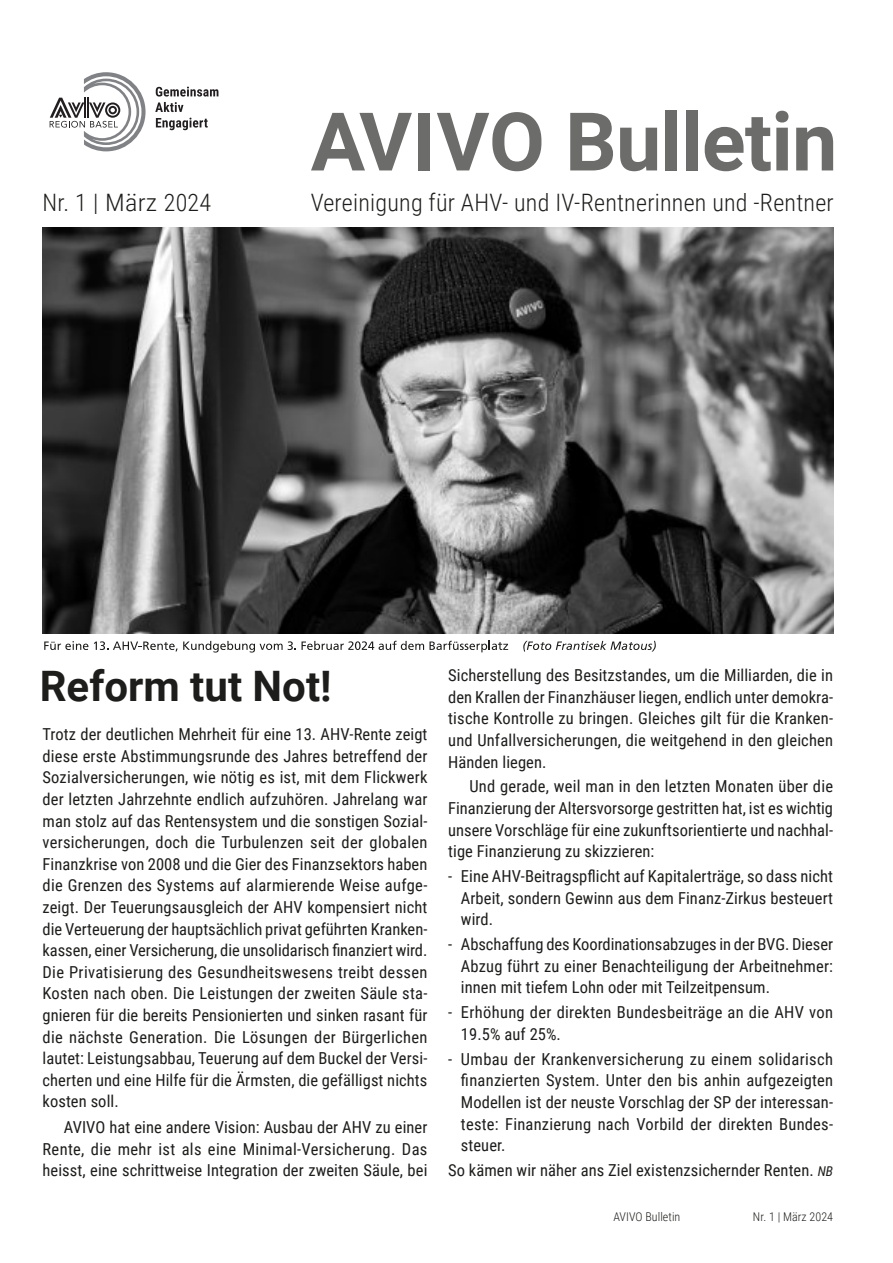
<style>
.page{position:relative;width:893px;height:1263px;background:#fff}
.page>*{position:absolute;margin:0;border:0;box-sizing:border-box;transform-origin:0 0}
.t1{font:700 81px "Roboto";letter-spacing:-.01em;color:#6c6c6b}
.t2{font:700 42px "Roboto";color:#1d1d1b}
.t3{font:300 24px "Roboto Condensed";letter-spacing:.01em;color:#1d1d1b}
.t4{font:16.5px/21.6px "Roboto Condensed";letter-spacing:.005em;color:#1d1d1b;text-align:justify}
.t5{font:300 12px "Roboto Condensed";letter-spacing:.005em;color:#1d1d1b}
.s1{font-style:italic;font-size:13.5px}
</style>
<div class="page">
<svg style="left:155px;top:87px;width:63px;height:25px"></svg>
<svg style="left:156px;top:118px;width:52px;height:12px"></svg>
<svg style="left:50px;top:72px;width:96px;height:79px"></svg>
<img style="left:43px;top:227px;width:790px;height:407px">
<svg style="left:44px;top:641px;width:44px;height:9px"></svg>
<svg style="left:94px;top:641px;width:414px;height:11px"></svg>
<svg style="left:523px;top:641px;width:133px;height:10px"></svg>
<h1 class="t1" style="left:311px;top:110px;width:528px">AVIVO Bulletin</h1>
<h3 class="t3" style="left:43px;top:193px;width:170px">Nr. 1 | März 2024</h3>
<h3 class="t3" style="left:311px;top:193px;width:525px">Vereinigung für AHV- und IV-Rentnerinnen und -Rentner</h3>
<h2 class="t2" style="left:40px;top:669px;width:293px">Reform tut Not!</h2>
<p class="t4" style="left:43px;top:725px;width:386px">Trotz der deutlichen Mehrheit für eine 13. AHV-Rente zeigt diese erste Abstimmungsrunde des Jahres betreffend der Sozialversicherungen, wie nötig es ist, mit dem Flickwerk der letzten Jahrzehnte endlich aufzuhören. Jahrelang war man stolz auf das Rentensystem und die sonstigen Sozial&shy;versicherungen, doch die Turbulenzen seit der globalen Finanzkrise von 2008 und die Gier des Finanzsektors haben die Grenzen des Systems auf alarmierende Weise aufge&shy;zeigt. Der Teuerungsausgleich der AHV kompensiert nicht die Verteuerung der hauptsächlich privat geführten Kranken&shy;kassen, einer Versicherung, die unsolidarisch finanziert wird.<br>Die Privatisierung des Gesundheitswesens treibt dessen Kosten nach oben. Die Leistungen der zweiten Säule sta&shy;gnieren für die bereits Pensionierten und sinken rasant für die nächste Generation. Die Lösungen der Bürgerlichen lautet: Leistungsabbau, Teuerung auf dem Buckel der Versi&shy;cherten und eine Hilfe für die Ärmsten, die gefälligst nichts kosten soll.</p>
<p class="t4" style="left:43px;top:1118px;width:386px;text-indent:21px">AVIVO hat eine andere Vision: Ausbau der AHV zu einer Rente, die mehr ist als eine Minimal-Versicherung. Das heisst, eine schrittweise Integration der zweiten Säule, bei</p>
<p class="t4" style="left:448px;top:666px;width:386px">Sicherstellung des Besitzstandes, um die Milliarden, die in den Krallen der Finanzhäuser liegen, endlich unter demokra&shy;tische Kontrolle zu bringen. Gleiches gilt für die Kranken&shy;und Unfallversicherungen, die weitgehend in den gleichen Händen liegen.</p>
<p class="t4" style="left:448px;top:777px;width:386px;text-indent:21px">Und gerade, weil man in den letzten Monaten über die Finanzierung der Altersvorsorge gestritten hat, ist es wichtig unsere Vorschläge für eine zukunftsorientierte und nachhal&shy;tige Finanzierung zu skizzieren:</p>
<p class="t4" style="left:461px;top:867px;width:374px;text-indent:-13px">- Eine AHV-Beitragspflicht auf Kapitalerträge, so dass nicht Arbeit, sondern Gewinn aus dem Finanz-Zirkus besteuert wird.</p>
<p class="t4" style="left:461px;top:935px;width:374px;text-indent:-13px">- Abschaffung des Koordinationsabzuges in der BVG. Dieser Abzug führt zu einer Benachteiligung der Arbeitnehmer: innen mit tiefem Lohn oder mit Teilzeitpensum.</p>
<p class="t4" style="left:461px;top:1003px;width:374px;text-indent:-13px">- Erhöhung der direkten Bundesbeiträge an die AHV von<br>19.5% auf 25%.</p>
<p class="t4" style="left:461px;top:1050px;width:374px;text-indent:-13px">- Umbau der Krankenversicherung zu einem solidarisch finanzierten System. Unter den bis anhin aufgezeigten Modellen ist der neuste Vorschlag der SP der interessan&shy;teste: Finanzierung nach Vorbild der direkten Bundes&shy;steuer.</p>
<p class="t4" style="left:448px;top:1161px;width:386px">So kämen wir näher ans Ziel existenzsichernder Renten. <span class="s1">NB</span></p>
<p class="t5" style="left:613px;top:1212px;width:68px">AVIVO Bulletin</p>
<p class="t5" style="left:753px;top:1212px;width:82px">Nr. 1 | März 2024</p>
</div>
